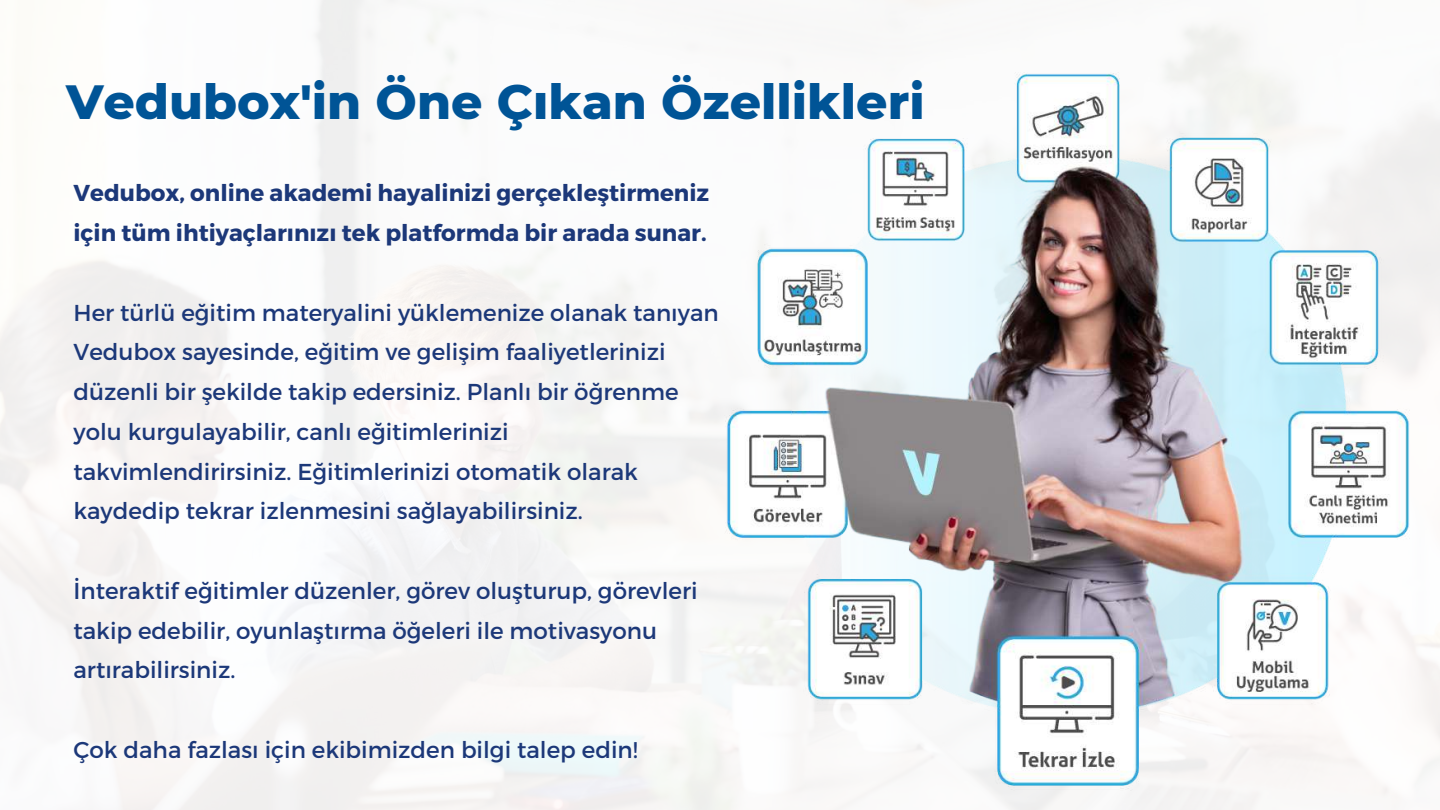
<style>
.page{position:relative;width:1440px;height:810px;background:#fff}
.page>*{position:absolute;margin:0;border:0;box-sizing:border-box;transform-origin:0 0}
.t1{font:800 49px "Montserrat";color:#005496}
.t2{font:23px/39.8px "Montserrat";color:#1c3879}
.t3{font:700 23px/39.8px "Montserrat";color:#1c3879}
</style>
<div class="page">
<img style="left:698px;top:59px;width:740px;height:740px">
<h1 class="t1" style="left:66px;top:72px;width:855px">Vedubox'in Öne Çıkan Özellikleri</h1>
<p class="t3" style="left:74px;top:172px;width:637px">Vedubox, online akademi hayalinizi gerçekleştirmeniz için tüm ihtiyaçlarınızı tek platformda bir arada sunar.</p>
<p class="t2" style="left:74px;top:291px;width:647px">Her türlü eğitim materyalini yüklemenize olanak tanıyan Vedubox sayesinde, eğitim ve gelişim faaliyetlerinizi düzenli bir şekilde takip edersiniz. Planlı bir öğrenme yolu kurgulayabilir, canlı eğitimlerinizi takvimlendirirsiniz. Eğitimlerinizi otomatik olarak kaydedip tekrar izlenmesini sağlayabilirsiniz.</p>
<p class="t2" style="left:74px;top:570px;width:626px">İnteraktif eğitimler düzenler, görev oluşturup, görevleri takip edebilir, oyunlaştırma öğeleri ile motivasyonu artırabilirsiniz.</p>
<p class="t2" style="left:74px;top:729px;width:566px">Çok daha fazlası için ekibimizden bilgi talep edin!</p>
</div>
